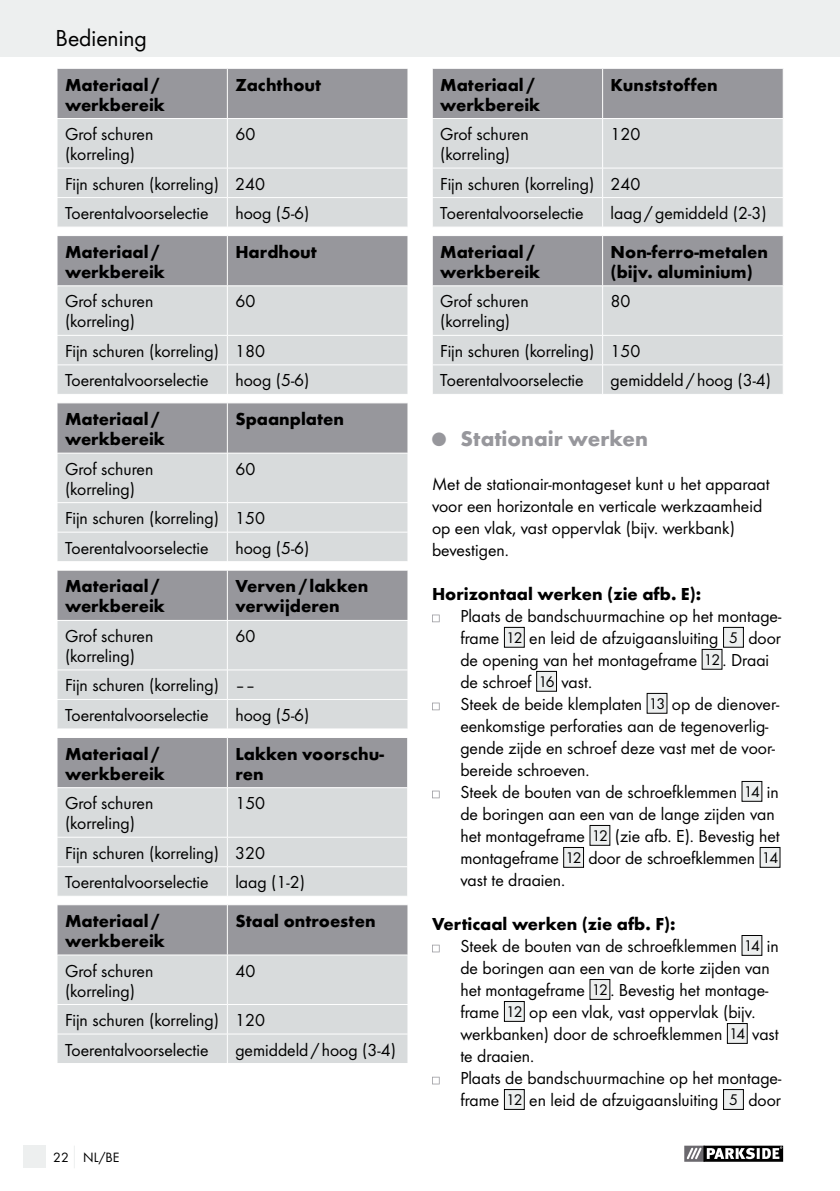
<style>
.page{position:relative;width:840px;height:1191px;background:#fff}
.page>*{position:absolute;margin:0;border:0;box-sizing:border-box;transform-origin:0 0}
.t1{font:24px "Futura Boo";color:#000}
.t2{font:700 22px "Futura";color:#97979c}
.t3{font:18px/22px "Futura Boo";color:#000}
.t4{font:700 18px/20px "Futura";color:#000}
.t5{font:14px "Futura Boo";color:#000}
.s1{font-family:"European Pi Three";font-weight:400;font-size:14px}
.s2{font-size:16px}
</style>
<div class="page">
<div style="left:0;top:0;width:839px;height:57px;background:#edefef"></div>
<div style="left:23px;top:1145px;width:22px;height:23px;background:#edefef"></div>
<svg style="left:74px;top:1146px;width:1px;height:22px"></svg>
<svg style="left:684px;top:1145px;width:99px;height:17px"></svg>
<svg style="left:684px;top:1145px;width:98px;height:16px"></svg>
<svg style="left:57px;top:68px;width:351px;height:159px;background:#c6c8ca"></svg>
<svg style="left:57px;top:236px;width:351px;height:158px;background:#c5c7ca"></svg>
<svg style="left:57px;top:403px;width:351px;height:158px;background:#c5c7ca"></svg>
<svg style="left:57px;top:570px;width:351px;height:158px;background:#c6c7ca"></svg>
<svg style="left:57px;top:737px;width:351px;height:159px;background:#c6c8ca"></svg>
<svg style="left:57px;top:905px;width:351px;height:158px;background:#c5c7c9"></svg>
<svg style="left:432px;top:68px;width:351px;height:159px;background:#c6c8ca"></svg>
<svg style="left:432px;top:236px;width:351px;height:158px;background:#c6c8ca"></svg>
<svg style="left:432px;top:614px;width:7px;height:8px"></svg>
<div style="left:504px;top:627px;width:20px;height:20px;background:#edefef"></div>
<div style="left:503px;top:627px;width:21px;height:21px;border:1px solid #000"></div>
<div style="left:723px;top:627px;width:20px;height:20px;background:#edefef"></div>
<div style="left:722px;top:627px;width:21px;height:21px;border:1px solid #000"></div>
<div style="left:701px;top:649px;width:20px;height:20px;background:#edefef"></div>
<div style="left:701px;top:649px;width:21px;height:21px;border:1px solid #000"></div>
<div style="left:536px;top:671px;width:20px;height:20px;background:#edefef"></div>
<div style="left:536px;top:671px;width:20px;height:21px;border:1px solid #000"></div>
<svg style="left:432px;top:702px;width:7px;height:8px"></svg>
<div style="left:646px;top:693px;width:20px;height:20px;background:#edefef"></div>
<div style="left:646px;top:693px;width:21px;height:21px;border:1px solid #000"></div>
<svg style="left:432px;top:790px;width:7px;height:8px"></svg>
<div style="left:741px;top:781px;width:20px;height:20px;background:#edefef"></div>
<div style="left:741px;top:781px;width:21px;height:21px;border:1px solid #000"></div>
<div style="left:589px;top:825px;width:20px;height:20px;background:#edefef"></div>
<div style="left:589px;top:825px;width:21px;height:21px;border:1px solid #000"></div>
<div style="left:563px;top:847px;width:20px;height:20px;background:#edefef"></div>
<div style="left:563px;top:847px;width:20px;height:21px;border:1px solid #000"></div>
<div style="left:759px;top:847px;width:20px;height:20px;background:#edefef"></div>
<div style="left:759px;top:847px;width:21px;height:21px;border:1px solid #000"></div>
<svg style="left:432px;top:944px;width:7px;height:8px"></svg>
<div style="left:741px;top:935px;width:20px;height:20px;background:#edefef"></div>
<div style="left:741px;top:935px;width:21px;height:21px;border:1px solid #000"></div>
<div style="left:589px;top:979px;width:20px;height:20px;background:#edefef"></div>
<div style="left:589px;top:979px;width:21px;height:21px;border:1px solid #000"></div>
<div style="left:504px;top:1001px;width:20px;height:20px;background:#edefef"></div>
<div style="left:503px;top:1001px;width:21px;height:21px;border:1px solid #000"></div>
<div style="left:727px;top:1023px;width:19px;height:20px;background:#edefef"></div>
<div style="left:726px;top:1023px;width:21px;height:21px;border:1px solid #000"></div>
<svg style="left:432px;top:1076px;width:7px;height:8px"></svg>
<div style="left:504px;top:1089px;width:20px;height:20px;background:#edefef"></div>
<div style="left:503px;top:1089px;width:21px;height:21px;border:1px solid #000"></div>
<div style="left:723px;top:1089px;width:20px;height:20px;background:#edefef"></div>
<div style="left:722px;top:1089px;width:21px;height:21px;border:1px solid #000"></div>
<h1 class="t1" style="left:56px;top:27px;width:93px">Bediening</h1>
<p class="t4" style="left:65px;top:76px;width:101px">Materiaal / werkbereik</p>
<p class="t4" style="left:235px;top:76px;width:87px">Zachthout</p>
<p class="t3" style="left:65px;top:125px;width:90px;line-height:20px">Grof schuren (korreling)</p>
<p class="t3" style="left:235px;top:124px;width:21px">60</p>
<p class="t3" style="left:65px;top:170px;width:201px;line-height:29.6px">Fijn schuren (korreling) 240<br>Toerentalvoorselectie</p>
<p class="t3" style="left:235px;top:203px;width:76px">hoog (5-6)</p>
<p class="t4" style="left:65px;top:243px;width:101px">Materiaal / werkbereik</p>
<p class="t4" style="left:235px;top:243px;width:83px">Hardhout</p>
<p class="t3" style="left:65px;top:292px;width:90px;line-height:20px">Grof schuren (korreling)</p>
<p class="t3" style="left:235px;top:291px;width:21px">60</p>
<p class="t3" style="left:65px;top:337px;width:201px;line-height:29.6px">Fijn schuren (korreling) 180<br>Toerentalvoorselectie</p>
<p class="t3" style="left:235px;top:370px;width:76px">hoog (5-6)</p>
<p class="t4" style="left:65px;top:411px;width:101px">Materiaal / werkbereik</p>
<p class="t4" style="left:235px;top:411px;width:110px">Spaanplaten</p>
<p class="t3" style="left:65px;top:459px;width:90px;line-height:20px">Grof schuren (korreling)</p>
<p class="t3" style="left:235px;top:458px;width:21px">60</p>
<p class="t3" style="left:65px;top:504px;width:201px;line-height:29.6px">Fijn schuren (korreling) 150<br>Toerentalvoorselectie</p>
<p class="t3" style="left:235px;top:537px;width:76px">hoog (5-6)</p>
<p class="t4" style="left:65px;top:578px;width:101px">Materiaal / werkbereik</p>
<p class="t4" style="left:235px;top:578px;width:134px">Verven / lakken verwijderen</p>
<p class="t3" style="left:65px;top:627px;width:90px;line-height:20px">Grof schuren (korreling)</p>
<p class="t3" style="left:235px;top:626px;width:21px">60</p>
<p class="t3" style="left:65px;top:671px;width:192px;line-height:29.6px">Fijn schuren (korreling) ––<br>Toerentalvoorselectie</p>
<p class="t3" style="left:235px;top:705px;width:76px">hoog (5-6)</p>
<p class="t4" style="left:65px;top:745px;width:101px">Materiaal / werkbereik</p>
<p class="t4" style="left:235px;top:745px;width:150px">Lakken voorschu&shy;ren</p>
<p class="t3" style="left:65px;top:794px;width:90px;line-height:20px">Grof schuren (korreling)</p>
<p class="t3" style="left:235px;top:793px;width:31px">150</p>
<p class="t3" style="left:65px;top:839px;width:201px;line-height:29.6px">Fijn schuren (korreling) 320<br>Toerentalvoorselectie</p>
<p class="t3" style="left:235px;top:872px;width:71px">laag (1-2)</p>
<p class="t4" style="left:65px;top:912px;width:101px">Materiaal / werkbereik</p>
<p class="t4" style="left:235px;top:912px;width:142px">Staal ontroesten</p>
<p class="t3" style="left:65px;top:961px;width:90px;line-height:20px">Grof schuren (korreling)</p>
<p class="t3" style="left:235px;top:960px;width:21px">40</p>
<p class="t3" style="left:65px;top:1006px;width:201px;line-height:29.6px">Fijn schuren (korreling) 120<br>Toerentalvoorselectie</p>
<p class="t3" style="left:235px;top:1039px;width:162px">gemiddeld / hoog (3-4)</p>
<p class="t5" style="left:53px;top:1151px;width:67px">22 NL/BE</p>
<p class="t4" style="left:440px;top:76px;width:101px">Materiaal / werkbereik</p>
<p class="t4" style="left:610px;top:76px;width:109px">Kunststoffen</p>
<p class="t3" style="left:440px;top:125px;width:90px;line-height:20px">Grof schuren (korreling)</p>
<p class="t3" style="left:610px;top:124px;width:31px">120</p>
<p class="t3" style="left:440px;top:170px;width:201px;line-height:29.6px">Fijn schuren (korreling) 240<br>Toerentalvoorselectie</p>
<p class="t3" style="left:610px;top:203px;width:157px">laag / gemiddeld (2-3)</p>
<p class="t4" style="left:440px;top:243px;width:101px">Materiaal / werkbereik</p>
<p class="t4" style="left:610px;top:243px;width:159px">Non-ferro-metalen (bijv. aluminium)</p>
<p class="t3" style="left:440px;top:292px;width:90px;line-height:20px">Grof schuren (korreling)</p>
<p class="t3" style="left:610px;top:291px;width:21px">80</p>
<p class="t3" style="left:440px;top:337px;width:201px;line-height:29.6px">Fijn schuren (korreling) 150<br>Toerentalvoorselectie</p>
<p class="t3" style="left:610px;top:370px;width:162px">gemiddeld / hoog (3-4)</p>
<p class="t2" style="left:432px;top:430px;width:217px"><span class="s1">-</span> Stationair werken</p>
<p class="t3" style="left:432px;top:474px;width:339px">Met de stationair-montageset kunt u het apparaat voor een horizontale en verticale werkzaamheid op een vlak, vast oppervlak (bijv. werkbank) bevestigen.</p>
<p class="t4" style="left:432px;top:586px;width:271px">Horizontaal werken (zie afb. E):</p>
<p class="t3" style="left:460px;top:606px;width:322px">Plaats de bandschuurmachine op het montage&shy;frame <span class="s2">12</span> en leid de afzuigaansluiting <span class="s2">5</span> door de opening van het montageframe <span class="s2">12</span> . Draai de schroef <span class="s2">16</span> vast.<br>Steek de beide klemplaten <span class="s2">13</span> op de dienover&shy;eenkomstige perforaties aan de tegenoverlig&shy;gende zijde en schroef deze vast met de voor&shy;bereide schroeven.<br>Steek de bouten van de schroefklemmen <span class="s2">14</span> in de boringen aan een van de lange zijden van het montageframe <span class="s2">12</span> (zie afb. E). Bevestig het montageframe <span class="s2">12</span> door de schroefklemmen <span class="s2">14 </span>vast te draaien.</p>
<p class="t4" style="left:432px;top:916px;width:245px">Verticaal werken (zie afb. F):</p>
<p class="t3" style="left:460px;top:936px;width:322px">Steek de bouten van de schroefklemmen <span class="s2">14</span> in de boringen aan een van de korte zijden van het montageframe <span class="s2">12</span> . Bevestig het montage&shy;frame <span class="s2">12</span> op een vlak, vast oppervlak (bijv. werkbanken) door de schroefklemmen <span class="s2">14</span> vast te draaien.<br>Plaats de bandschuurmachine op het montage&shy;frame <span class="s2">12</span> en leid de afzuigaansluiting <span class="s2">5</span> door</p>
</div>
